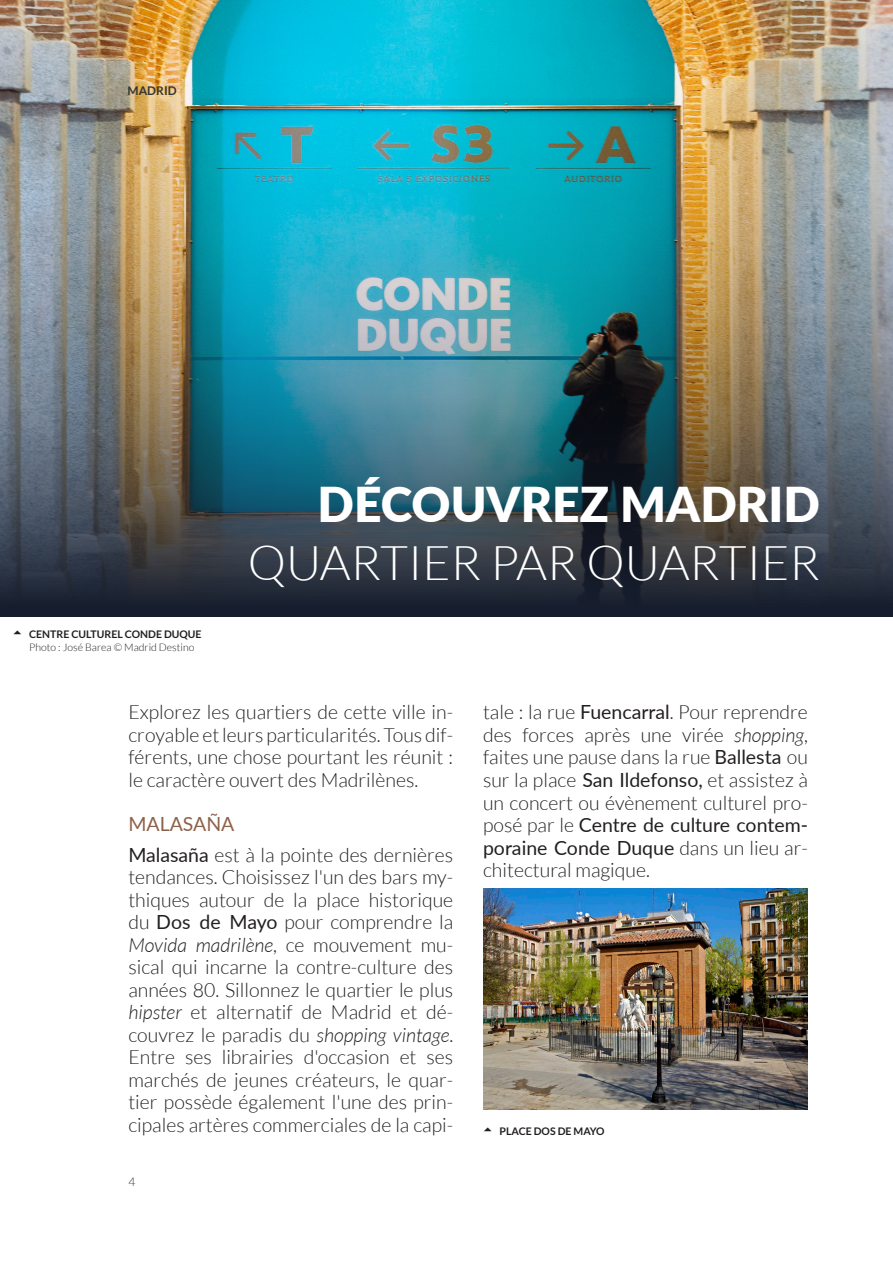
<style>
.page{position:relative;width:893px;height:1263px;background:#fff}
.page>*{position:absolute;margin:0;border:0;box-sizing:border-box;transform-origin:0 0}
.t1{font:300 48px/57.6px "Lato";color:#fff;text-align:right}
.Body{font:300 19.5px/22.5px "Lato";color:#231f20;text-align:justify}
.t2{font:19.5px "Lato";color:#8d614a}
.t3{font:700 12px "Lato";color:#353534}
.t4{font:300 12px "Lato";color:#353534}
.t5{font:700 10.5px "Lato";color:#231f20}
.PIE_ARRIBA{font:300 10.5px "Lato";color:#231f20}
.s1{font-weight:900}
.s2{font-weight:400}
.s3{font-style:italic}
</style>
<div class="page">
<img style="left:483px;top:888px;width:325px;height:222px">
<img style="left:0;top:0;width:893px;height:617px">
<p class="t3" style="left:128px;top:83px;width:51px">MADRID</p>
<p class="t5" style="left:29px;top:628px;width:174px">CENTRE CULTUREL CONDE DUQUE</p>
<p class="PIE_ARRIBA" style="left:29px;top:641px;width:167px">Photo : José Barea © Madrid Destino</p>
<h1 class="t1" style="left:248px;top:477px;width:573px"><span class="s1">DÉCOUVREZ MADRID<br></span>QUARTIER PAR QUARTIER</h1>
<p class="Body" style="left:128px;top:701px;width:326px">Explorez les quartiers de cette ville in&shy;croyable et leurs particularités. Tous dif&shy;férents, une chose pourtant les réunit : le caractère ouvert des Madrilènes.</p>
<h3 class="t2" style="left:128px;top:810px;width:108px">MALASAÑA</h3>
<p class="Body" style="left:128px;top:843px;width:326px"><span class="s2">Malasaña</span> est à la pointe des dernières tendances. Choisissez l'un des bars my&shy;thiques autour de la place historique du <span class="s2">Dos de Mayo</span> pour comprendre la <span class="s3">Movida madrilène</span>, ce mouvement mu&shy;sical qui incarne la contre-culture des années 80. Sillonnez le quartier le plus <span class="s3">hipster</span> et alternatif de Madrid et dé&shy;couvrez le paradis du <span class="s3">shopping vintage</span>.<br>Entre ses librairies d'occasion et ses marchés de jeunes créateurs, le quar&shy;tier possède également l'une des prin&shy;cipales artères commerciales de la capi-</p>
<p class="t4" style="left:128px;top:1175px;width:8px">4</p>
<p class="Body" style="left:483px;top:701px;width:326px">tale : la rue <span class="s2">Fuencarral</span>. Pour reprendre des forces après une virée <span class="s3">shopping</span>, faites une pause dans la rue <span class="s2">Ballesta</span> ou sur la place <span class="s2">San Ildefonso,</span> et assistez à un concert ou évènement culturel pro&shy;posé par le <span class="s2">Centre de culture contem&shy;poraine Conde Duque</span> dans un lieu ar&shy;chitectural magique.</p>
<p class="t5" style="left:500px;top:1125px;width:107px">PLACE DOS DE MAYO</p>
</div>
